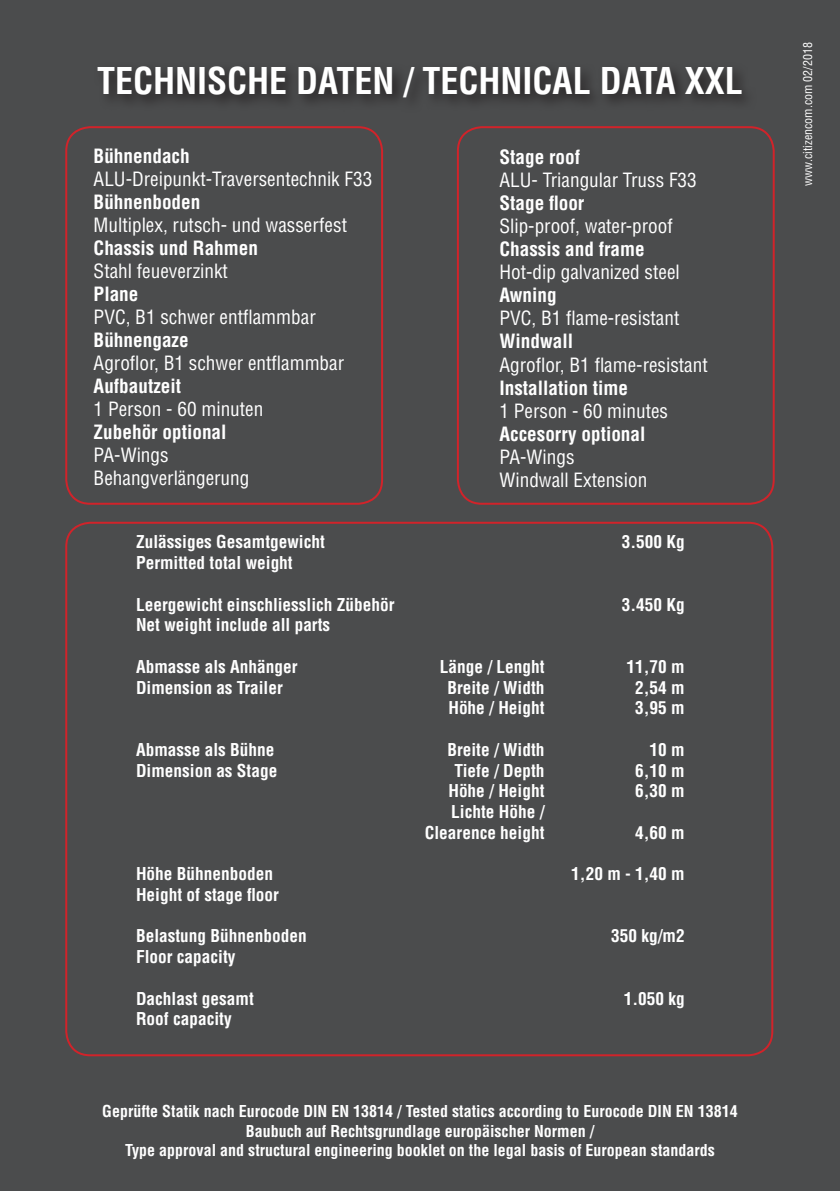
<style>
.page{position:relative;width:840px;height:1191px;background:#fff}
.page>*{position:absolute;margin:0;border:0;box-sizing:border-box;transform-origin:0 0}
.t1{font:700 condensed 36px "Helvetica LT Std";color:#fff}
.t2{font:condensed 19.2px "Helvetica LT Std";color:#fff}
.t3{font:700 condensed 19.2px "Helvetica LT Std";color:#fff}
.t4{font:700 condensed 17.2px "Helvetica LT Std";color:#fff}
.t5{font:700 condensed 16px "Helvetica LT Std";color:#fff}
.t6{font:condensed 12px "Helvetica LT Std";color:#fff}
</style>
<div class="page">
<div style="left:0;top:0;width:839px;height:1191px;background:#4b4c4d"></div>
<div style="left:456px;top:126px;width:318px;height:379px;border:2px solid #d1232a;border-radius:24px"></div>
<div style="left:65px;top:126px;width:318px;height:379px;border:2px solid #d1232a;border-radius:24px"></div>
<svg style="left:104px;top:70px;width:641px;height:33px;fill:#3c3b3c"></svg>
<p class="t1" style="left:97px;top:58px;width:647px">TECHNISCHE DATEN / TECHNICAL DATA XXL</p>
<p class="t3" style="left:94px;top:144px;width:97px">Bühnendach</p>
<p class="t2" style="left:94px;top:167px;width:280px">ALU-Dreipunkt-Traversentechnik F33</p>
<p class="t3" style="left:94px;top:190px;width:108px">Bühnenboden</p>
<p class="t2" style="left:94px;top:213px;width:255px">Multiplex, rutsch- und wasserfest</p>
<p class="t3" style="left:94px;top:236px;width:166px">Chassis und Rahmen</p>
<p class="t2" style="left:94px;top:259px;width:136px">Stahl feueverzinkt</p>
<p class="t3" style="left:94px;top:282px;width:46px">Plane</p>
<p class="t2" style="left:94px;top:305px;width:223px">PVC, B1 schwer entflammbar</p>
<p class="t3" style="left:94px;top:328px;width:96px">Bühnengaze</p>
<p class="t2" style="left:94px;top:351px;width:252px">Agroflor, B1 schwer entflammbar</p>
<p class="t3" style="left:94px;top:374px;width:89px">Aufbautzeit</p>
<p class="t2" style="left:94px;top:397px;width:171px">1 Person - 60 minuten</p>
<p class="t3" style="left:94px;top:420px;width:134px">Zubehör optional</p>
<p class="t2" style="left:94px;top:443px;width:77px">PA-Wings</p>
<p class="t2" style="left:94px;top:466px;width:157px">Behangverlängerung</p>
<p class="t3" style="left:499px;top:145px;width:82px">Stage roof</p>
<p class="t2" style="left:499px;top:168px;width:199px">ALU- Triangular Truss F33</p>
<p class="t3" style="left:499px;top:191px;width:86px">Stage floor</p>
<p class="t2" style="left:499px;top:214px;width:175px">Slip-proof, water-proof</p>
<p class="t3" style="left:499px;top:237px;width:147px">Chassis and frame</p>
<p class="t2" style="left:499px;top:260px;width:182px">Hot-dip galvanized steel</p>
<p class="t3" style="left:499px;top:283px;width:59px">Awning</p>
<p class="t2" style="left:499px;top:306px;width:181px">PVC, B1 flame-resistant</p>
<p class="t3" style="left:499px;top:329px;width:75px">Windwall</p>
<p class="t2" style="left:499px;top:352px;width:210px">Agroflor, B1 flame-resistant</p>
<p class="t3" style="left:499px;top:375px;width:130px">Installation time</p>
<p class="t2" style="left:499px;top:398px;width:170px">1 Person - 60 minutes</p>
<p class="t3" style="left:499px;top:421px;width:147px">Accesorry optional</p>
<p class="t2" style="left:499px;top:445px;width:77px">PA-Wings</p>
<p class="t2" style="left:499px;top:468px;width:149px">Windwall Extension</p>
<p class="t4" style="left:136px;top:531px;width:190px">Zulässiges Gesamtgewicht</p>
<p class="t4" style="left:621px;top:531px;width:64px">3.500 Kg</p>
<p class="t4" style="left:136px;top:552px;width:158px">Permitted total weight</p>
<p class="t4" style="left:136px;top:593px;width:260px">Leergewicht einschliesslich Zübehör</p>
<p class="t4" style="left:621px;top:593px;width:64px">3.450 Kg</p>
<p class="t4" style="left:136px;top:614px;width:195px">Net weight include all parts</p>
<p class="t4" style="left:136px;top:656px;width:163px">Abmasse als Anhänger</p>
<p class="t4" style="left:439px;top:656px;width:106px">Länge / Lenght</p>
<p class="t4" style="left:626px;top:656px;width:60px">11,70 m</p>
<p class="t4" style="left:136px;top:676px;width:148px">Dimension as Trailer</p>
<p class="t4" style="left:447px;top:676px;width:98px">Breite / Width</p>
<p class="t4" style="left:635px;top:676px;width:51px">2,54 m</p>
<p class="t4" style="left:448px;top:697px;width:98px">Höhe / Height</p>
<p class="t4" style="left:635px;top:697px;width:51px">3,95 m</p>
<p class="t4" style="left:136px;top:738px;width:140px">Abmasse als Bühne</p>
<p class="t4" style="left:447px;top:738px;width:98px">Breite / Width</p>
<p class="t4" style="left:649px;top:738px;width:37px">10 m</p>
<p class="t4" style="left:136px;top:759px;width:143px">Dimension as Stage</p>
<p class="t4" style="left:454px;top:759px;width:91px">Tiefe / Depth</p>
<p class="t4" style="left:635px;top:759px;width:51px">6,10 m</p>
<p class="t4" style="left:448px;top:780px;width:98px">Höhe / Height</p>
<p class="t4" style="left:635px;top:780px;width:51px">6,30 m</p>
<p class="t4" style="left:451px;top:801px;width:95px">Lichte Höhe /</p>
<p class="t4" style="left:424px;top:821px;width:121px">Clearence height</p>
<p class="t4" style="left:635px;top:821px;width:51px">4,60 m</p>
<p class="t4" style="left:136px;top:863px;width:138px">Höhe Bühnenboden</p>
<p class="t4" style="left:571px;top:863px;width:115px">1,20 m - 1,40 m</p>
<p class="t4" style="left:136px;top:884px;width:144px">Height of stage floor</p>
<p class="t4" style="left:136px;top:925px;width:172px">Belastung Bühnenboden</p>
<p class="t4" style="left:610px;top:925px;width:75px">350 kg/m2</p>
<p class="t4" style="left:136px;top:946px;width:101px">Floor capacity</p>
<p class="t4" style="left:136px;top:987px;width:119px">Dachlast gesamt</p>
<p class="t4" style="left:623px;top:987px;width:62px">1.050 kg</p>
<p class="t4" style="left:136px;top:1008px;width:97px">Roof capacity</p>
<p class="t5" style="left:102px;top:1101px;width:636px">Geprüfte Statik nach Eurocode DIN EN 13814 / Tested statics according to Eurocode DIN EN 13814</p>
<p class="t5" style="left:246px;top:1120px;width:349px">Baubuch auf Rechtsgrundlage europäischer Normen /</p>
<p class="t5" style="left:125px;top:1140px;width:591px">Type approval and structural engineering booklet on the legal basis of European standards</p>
<p class="t6" style="left:799px;top:186px;width:145px;rotate:-90deg">www.citizencom.com 02/2018</p>
</div>
